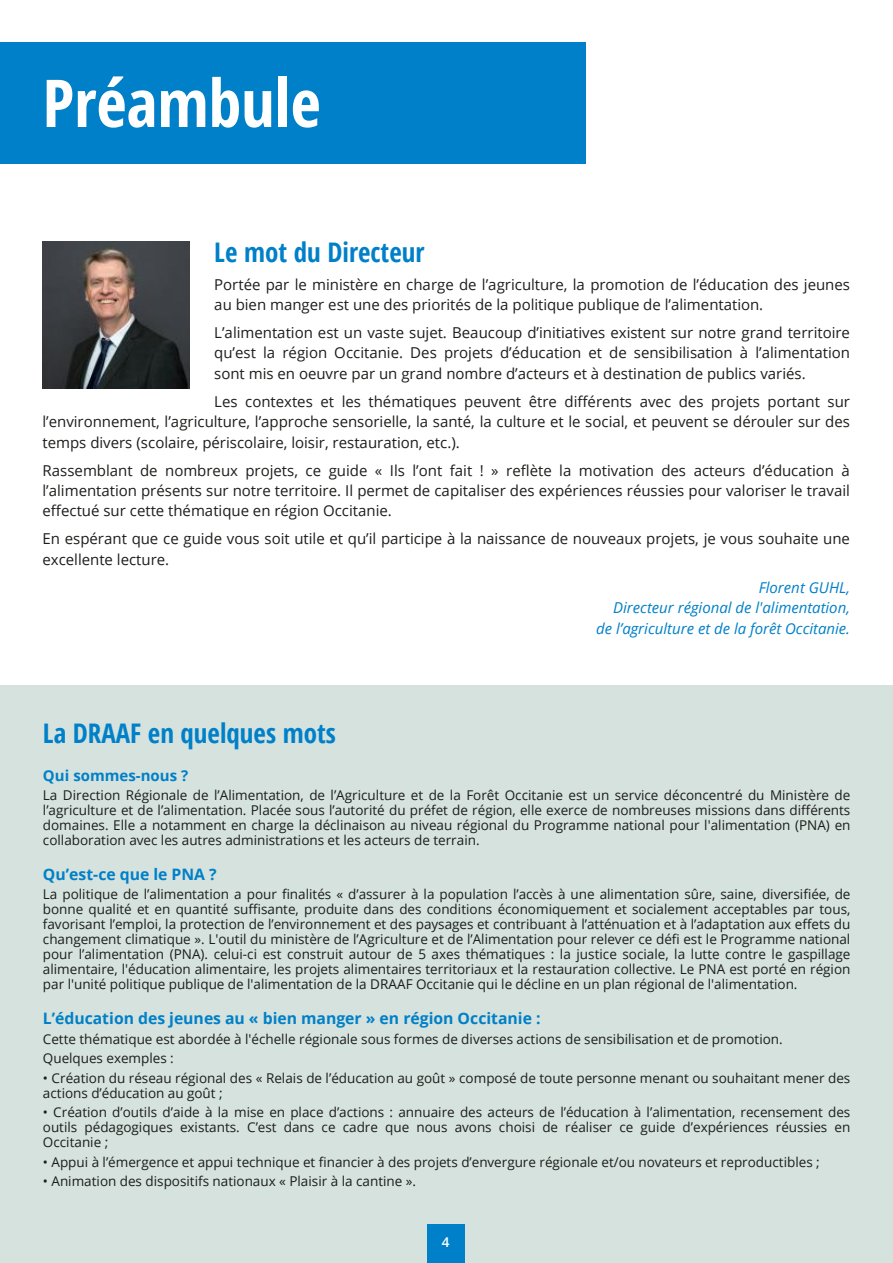
<style>
.page{position:relative;width:893px;height:1263px;background:#fff}
.page>*{position:absolute;margin:0;border:0;box-sizing:border-box;transform-origin:0 0}
.t1{font:700 condensed 66px "Open Sans";color:#fff}
.t2{font:700 condensed 27px "Open Sans";color:#0080c8}
.t3{font:700 15.75px "Open Sans";color:#0080c8}
.t4{font:15px/20.4px "Open Sans";color:#1d1d1b;text-align:justify}
.t5{font:italic 15px/20.4px "Open Sans";color:#0080c8;text-align:right}
.t6{font:700 15px "Open Sans";color:#0080c8}
.t7{font:13.5px/15px "Open Sans";color:#1d1d1b;text-align:justify}
.t8{font:600 13.5px "Open Sans";color:#fff}
</style>
<div class="page">
<div style="left:0;top:685px;width:893px;height:578px;background:#d5e2dd"></div>
<div style="left:427px;top:1225px;width:38px;height:38px;background:#0080c8"></div>
<div style="left:0;top:43px;width:586px;height:121px;background:#0080c8"></div>
<img style="left:43px;top:241px;width:146px;height:147px">
<h1 class="t1" style="left:43px;top:57px;width:280px">Préambule</h1>
<h2 class="t2" style="left:214px;top:233px;width:212px">Le mot du Directeur</h2>
<p class="t4" style="left:214px;top:274px;width:637px">Portée par le ministère en charge de l’agriculture, la promotion de l’éducation des jeunes au bien manger est une des priorités de la politique publique de l’alimentation.</p>
<p class="t4" style="left:214px;top:322px;width:637px">L’alimentation est un vaste sujet. Beaucoup d’initiatives existent sur notre grand territoire qu’est la région Occitanie. Des projets d’éducation et de sensibilisation à l’alimentation sont mis en oeuvre par un grand nombre d’acteurs et à destination de publics variés.</p>
<p class="t4" style="left:43px;top:391px;width:809px;text-indent:172px">Les contextes et les thématiques peuvent être différents avec des projets portant sur l’environnement, l’agriculture, l’approche sensorielle, la santé, la culture et le social, et peuvent se dérouler sur des temps divers (scolaire, périscolaire, loisir, restauration, etc.).</p>
<p class="t4" style="left:43px;top:460px;width:809px">Rassemblant de nombreux projets, ce guide « Ils l’ont fait ! » reflète la motivation des acteurs d’éducation à l’alimentation présents sur notre territoire. Il permet de capitaliser des expériences réussies pour valoriser le travail effectué sur cette thématique en région Occitanie.</p>
<p class="t4" style="left:43px;top:528px;width:809px">En espérant que ce guide vous soit utile et qu’il participe à la naissance de nouveaux projets, je vous souhaite une excellente lecture.</p>
<p class="t5" style="left:596px;top:577px;width:255px">Florent GUHL,<br>Directeur régional de l'alimentation, de l’agriculture et de la forêt Occitanie.</p>
<h2 class="t2" style="left:43px;top:715px;width:294px">La DRAAF en quelques mots</h2>
<p class="t6" style="left:43px;top:765px;width:147px">Qui sommes-nous ?</p>
<p class="t7" style="left:43px;top:788px;width:809px">La Direction Régionale de l’Alimentation, de l’Agriculture et de la Forêt Occitanie est un service déconcentré du Ministère de l’agriculture et de l’alimentation. Placée sous l’autorité du préfet de région, elle exerce de nombreuses missions dans différents domaines. Elle a notamment en charge la déclinaison au niveau régional du Programme national pour l'alimentation (PNA) en collaboration avec les autres administrations et les acteurs de terrain.</p>
<p class="t3" style="left:43px;top:863px;width:175px">Qu’est-ce que le PNA ?</p>
<p class="t7" style="left:43px;top:887px;width:809px">La politique de l’alimentation a pour finalités « d’assurer à la population l’accès à une alimentation sûre, saine, diversifiée, de bonne qualité et en quantité suffisante, produite dans des conditions économiquement et socialement acceptables par tous, favorisant l’emploi, la protection de l’environnement et des paysages et contribuant à l’atténuation et à l’adaptation aux effets du changement climatique ». L'outil du ministère de l’Agriculture et de l’Alimentation pour relever ce défi est le Programme national pour l’alimentation (PNA). celui-ci est construit autour de 5 axes thématiques : la justice sociale, la lutte contre le gaspillage alimentaire, l'éducation alimentaire, les projets alimentaires territoriaux et la restauration collective. Le PNA est porté en région par l'unité politique publique de l'alimentation de la DRAAF Occitanie qui le décline en un plan régional de l'alimentation.</p>
<p class="t3" style="left:43px;top:1007px;width:499px">L’éducation des jeunes au « bien manger » en région Occitanie :</p>
<p class="t7" style="left:43px;top:1028px;width:741px;line-height:19.5px">Cette thématique est abordée à l'échelle régionale sous formes de diverses actions de sensibilisation et de promotion.<br>Quelques exemples :</p>
<p class="t7" style="left:43px;top:1070px;width:809px">• Création du réseau régional des « Relais de l’éducation au goût » composé de toute personne menant ou souhaitant mener des actions d’éducation au goût ;</p>
<p class="t7" style="left:43px;top:1104px;width:809px">• Création d’outils d’aide à la mise en place d’actions : annuaire des acteurs de l’éducation à l’alimentation, recensement des outils pédagogiques existants. C’est dans ce cadre que nous avons choisi de réaliser ce guide d’expériences réussies en Occitanie ;</p>
<p class="t7" style="left:43px;top:1154px;width:778px">• Appui à l’émergence et appui technique et financier à des projets d’envergure régionale et/ou novateurs et reproductibles ;</p>
<p class="t7" style="left:43px;top:1173px;width:375px">• Animation des dispositifs nationaux « Plaisir à la cantine ».</p>
<p class="t8" style="left:442px;top:1233px;width:9px">4</p>
</div>
